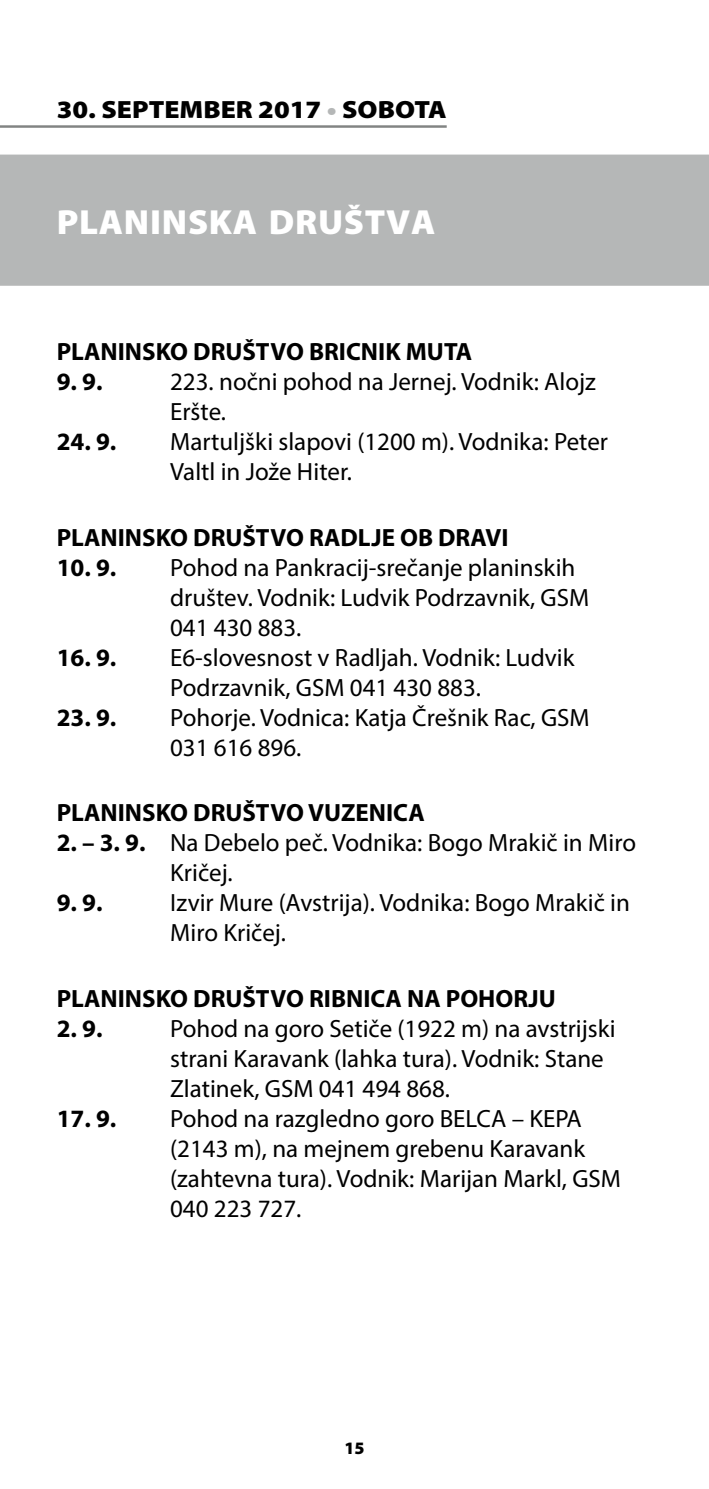
<style>
.page{position:relative;width:709px;height:1489px;background:#fff}
.page>*{position:absolute;margin:0;border:0;box-sizing:border-box;transform-origin:0 0}
.t1{font:900 35px "Myriad Pro";letter-spacing:.02em;color:#fff}
.t2{font:25px/30px "Myriad Pro";color:#000}
.t3{font:700 25px "Myriad Pro";color:#000}
.t4{font:900 25px "Myriad Pro";color:#000;scale:1.1 1}
.t5{font:900 17.5px "Myriad Pro";color:#000}
.s1{color:#b5b7b7}
.s2{font-weight:700}
</style>
<div class="page">
<hr style="left:0;top:125px;width:447px;height:3px;background:#828483">
<div style="left:0;top:154px;width:709px;height:132px;background:#b5b7b7"></div>
<p class="t4" style="left:57px;top:95px;width:356px">30. SEPTEMBER 2017 <span class="s1">•</span> SOBOTA</p>
<h1 class="t1" style="left:57px;top:203px;width:380px">PLANINSKA DRUŠTVA</h1>
<p class="t3" style="left:57px;top:335px;width:417px">PLANINSKO DRUŠTVO BRICNIK MUTA</p>
<p class="t3" style="left:57px;top:365px;width:47px">9. 9.</p>
<p class="t2" style="left:170px;top:366px;width:427px">223. nočni pohod na Jernej. Vodnik: Alojz<br>Eršte.</p>
<p class="t3" style="left:57px;top:425px;width:61px">24. 9.</p>
<p class="t2" style="left:170px;top:426px;width:439px">Martuljški slapovi (1200 m). Vodnika: Peter<br>Valtl in Jože Hiter.</p>
<p class="t3" style="left:57px;top:521px;width:453px">PLANINSKO DRUŠTVO RADLJE OB DRAVI</p>
<p class="t3" style="left:57px;top:551px;width:61px">10. 9.</p>
<p class="t2" style="left:170px;top:552px;width:420px">Pohod na Pankracij-srečanje planinskih društev. Vodnik: Ludvik Podrzavnik, GSM<br>041 430 883.</p>
<p class="t3" style="left:57px;top:641px;width:61px">16. 9.</p>
<p class="t2" style="left:170px;top:642px;width:406px">E6-slovesnost v Radljah. Vodnik: Ludvik<br>Podrzavnik, GSM 041 430 883.</p>
<p class="t3" style="left:57px;top:701px;width:61px">23. 9.</p>
<p class="t2" style="left:170px;top:702px;width:421px">Pohorje. Vodnica: Katja Črešnik Rac, GSM<br>031 616 896.</p>
<p class="t3" style="left:57px;top:796px;width:369px">PLANINSKO DRUŠTVO VUZENICA</p>
<p class="t2" style="left:170px;top:827px;width:467px;text-indent:-113px"><span class="s2">2. – 3. 9.</span> Na Debelo peč. Vodnika: Bogo Mrakič in Miro<br>Kričej.</p>
<p class="t3" style="left:57px;top:886px;width:47px">9. 9.</p>
<p class="t2" style="left:170px;top:887px;width:461px">Izvir Mure (Avstrija). Vodnika: Bogo Mrakič in<br>Miro Kričej.</p>
<p class="t3" style="left:57px;top:982px;width:500px">PLANINSKO DRUŠTVO RIBNICA NA POHORJU</p>
<p class="t3" style="left:57px;top:1012px;width:47px">2. 9.</p>
<p class="t2" style="left:170px;top:1013px;width:447px">Pohod na goro Setiče (1922 m) na avstrijski strani Karavank (lahka tura). Vodnik: Stane<br>Zlatinek, GSM 041 494 868.</p>
<p class="t3" style="left:57px;top:1102px;width:61px">17. 9.</p>
<p class="t2" style="left:170px;top:1103px;width:452px">Pohod na razgledno goro BELCA – KEPA (2143 m), na mejnem grebenu Karavank (zahtevna tura). Vodnik: Marijan Markl, GSM<br>040 223 727.</p>
<p class="t5" style="left:344px;top:1438px;width:22px">15</p>
</div>
